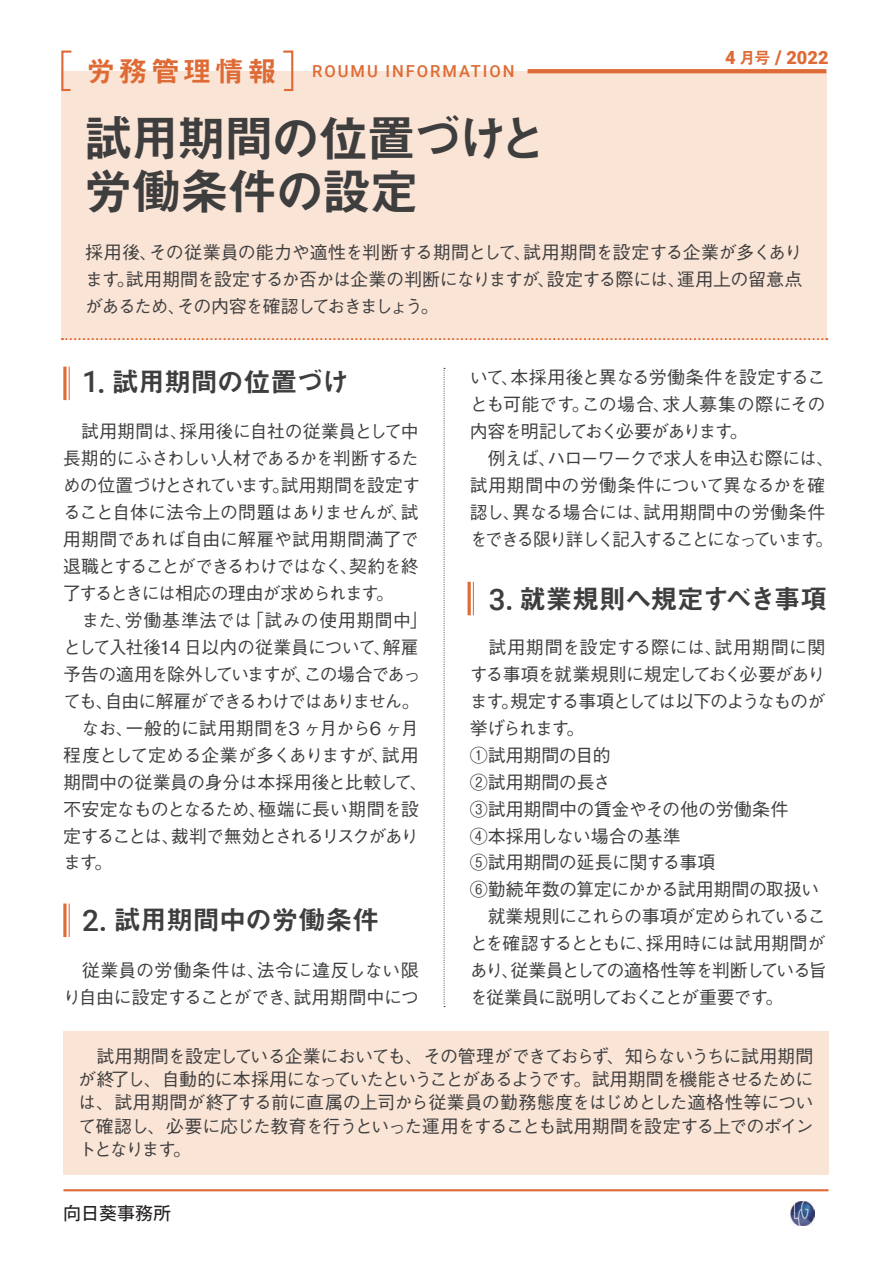
<style>
.page{position:relative;width:893px;height:1263px;background:#fff}
.page>*{position:absolute;margin:0;border:0;box-sizing:border-box;transform-origin:0 0}
.t1{font:49.5px/53.1px "Midashi Go Pr 6 N MB31 90 msp RKSJ H";letter-spacing:-.05em;color:#3e3e3f}
.t2{font:27px "Midashi Go Pr 6 N MB31 90 msp RKSJ H";letter-spacing:-.02em;color:#3e3e3f}
.t3{font:900 18.15px "Roboto";color:#de6b35}
.t4{font:18px/27px "Gothic BBB Pr 6 N Medium 90 msp RKSJ H";letter-spacing:-.04em;color:#3e3e3f}
.t5{font:18px/27px "Gothic BBB Pr 6 N Medium 90 msp RKSJ H";letter-spacing:-.005em;color:#3e3e3f}
.t6{font:18px "Motoya L Cedar W3 90 ms RKSJ H";color:#231f20}
.t7{font:500 16.5px "Roboto";letter-spacing:.12em;color:#de6b35}
.s1{font-family:"Midashi Go Pr 6 N MB31 90 msp RKSJ H";font-weight:400;font-size:16.5px}
.s2{font-size:18.9px}
.s3{font-family:"Midashi Go Pr 6 N MB31 90 msp RKSJ H";font-weight:400;font-size:28.8px}
.s4{font-family:"Roboto";font-weight:500;font-size:29.7px}
.s5{font-family:"Roboto";font-weight:500;font-size:31.05px}
</style>
<div class="page">
<img style="left:790px;top:1201px;width:24px;height:25px">
<div style="left:61px;top:71px;width:765px;height:269px;background:#fae4d5"></div>
<svg style="left:62px;top:338px;width:765px;height:2px"></svg>
<svg style="left:527px;top:69px;width:299px;height:4px"></svg>
<svg style="left:61px;top:50px;width:11px;height:41px"></svg>
<svg style="left:283px;top:50px;width:11px;height:41px"></svg>
<hr style="left:63px;top:1189px;width:765px;height:2px;background:#de6b35">
<hr style="left:69px;top:367px;width:1px;height:33px;background:#de6b35">
<svg style="left:63px;top:367px;width:4px;height:33px"></svg>
<hr style="left:69px;top:904px;width:1px;height:33px;background:#de6b35">
<svg style="left:63px;top:904px;width:4px;height:33px"></svg>
<hr style="left:473px;top:582px;width:1px;height:33px;background:#de6b35">
<svg style="left:467px;top:582px;width:4px;height:33px"></svg>
<svg style="left:443px;top:368px;width:2px;height:639px"></svg>
<div style="left:63px;top:1031px;width:765px;height:143px;background:#fae4d5"></div>
<p class="t3" style="left:725px;top:47px;width:105px">4 <span class="s1">月号</span> <span class="s2">/</span> 2022</p>
<p class="t7" style="left:86px;top:62px;width:430px"><span class="s3">労務管理情報　</span>ROUMU INFORMATION</p>
<h1 class="t1" style="left:83px;top:119px;width:466px">試用期間の位置づけと労働条件の設定</h1>
<p class="t4" style="left:85px;top:242px;width:719px;text-align:justify">採用後、その従業員の能力や適性を判断する期間として、試用期間を設定する企業が多くあります。試用期間を設定するか否かは企業の判断になりますが、設定する際には、運用上の留意点があるため、その内容を確認しておきましょう。</p>
<h2 class="t2" style="left:82px;top:371px;width:268px"><span class="s4">1</span><span class="s5">.</span> 試用期間の位置づけ</h2>
<p class="t4" style="left:63px;top:420px;width:366px">　試用期間は、採用後に自社の従業員として中長期的にふさわしい人材であるかを判断するための位置づけとされています。試用期間を設定すること自体に法令上の問題はありませんが、試用期間であれば自由に解雇や試用期間満了で退職とすることができるわけではなく、契約を終了するときには相応の理由が求められます。<br>　また、労働基準法では「試みの使用期間中」として入社後14 日以内の従業員について、解雇予告の適用を除外していますが、この場合であっても、自由に解雇ができるわけではありません。　なお、一般的に試用期間を3 ヶ月から6 ヶ月程度として定める企業が多くありますが、試用期間中の従業員の身分は本採用後と比較して、不安定なものとなるため、極端に長い期間を設定することは、裁判で無効とされるリスクがあります。</p>
<h2 class="t2" style="left:82px;top:910px;width:299px"><span class="s4">2</span><span class="s5">.</span> 試用期間中の労働条件</h2>
<p class="t5" style="left:63px;top:960px;width:357px">　従業員の労働条件は、法令に違反しない限り自由に設定することができ、試用期間中につ</p>
<p class="t4" style="left:470px;top:366px;width:357px;text-align:justify">いて、本採用後と異なる労働条件を設定することも可能です。この場合、求人募集の際にその内容を明記しておく必要があります。</p>
<p class="t4" style="left:470px;top:447px;width:366px;text-indent:18px">例えば、ハローワークで求人を申込む際には、試用期間中の労働条件について異なるかを確認し、異なる場合には、試用期間中の労働条件をできる限り詳しく記入することになっています。</p>
<h2 class="t2" style="left:489px;top:588px;width:340px"><span class="s4">3</span><span class="s5">.</span> 就業規則へ規定すべき事項</h2>
<p class="t4" style="left:470px;top:636px;width:359px">　試用期間を設定する際には、試用期間に関する事項を就業規則に規定しておく必要があります。規定する事項としては以下のようなものが挙げられます。<br>①試用期間の目的<br>②試用期間の長さ<br>③試用期間中の賃金やその他の労働条件<br>④本採用しない場合の基準<br>⑤試用期間の延長に関する事項<br>⑥勤続年数の算定にかかる試用期間の取扱い　就業規則にこれらの事項が定められていることを確認するとともに、採用時には試用期間があり、従業員としての適格性等を判断している旨を従業員に説明しておくことが重要です。</p>
<p class="t4" style="left:78px;top:1047px;width:737px;line-height:23.4px;text-align:justify">　試用期間を設定している企業においても、その管理ができておらず、知らないうちに試用期間が終了し、自動的に本採用になっていたということがあるようです。試用期間を機能させるためには、試用期間が終了する前に直属の上司から従業員の勤務態度をはじめとした適格性等について確認し、必要に応じた教育を行うといった運用をすることも試用期間を設定する上でのポイントとなります。</p>
<p class="t6" style="left:63px;top:1204px;width:109px">向日葵事務所</p>
</div>
